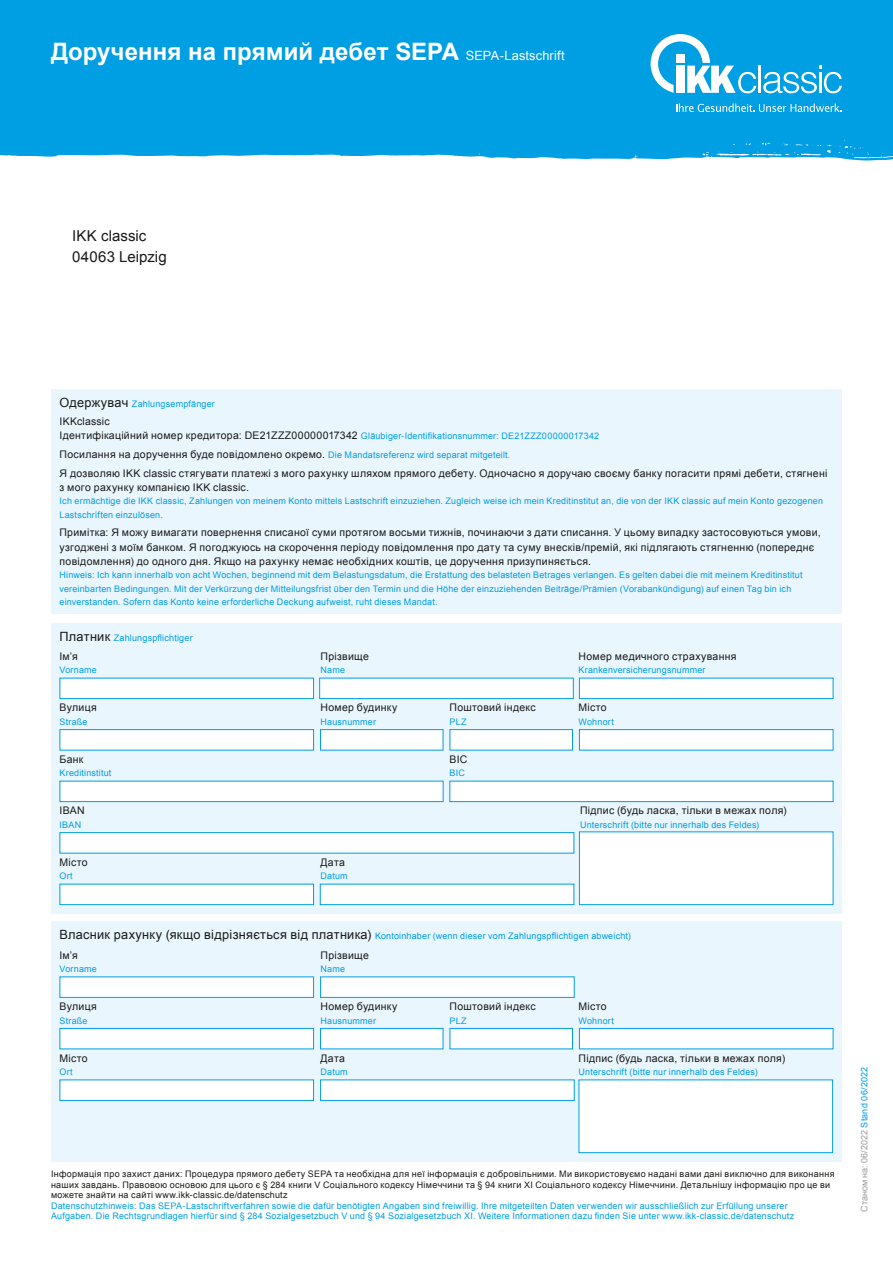
<style>
.page{position:relative;width:893px;height:1263px;background:#fff}
.page>*{position:absolute;margin:0;border:0;box-sizing:border-box;transform-origin:0 0}
.Titel_LucidaSans_Bol{font:700 24px "Arial";color:#fff}
.t1{font:15px "Arial";letter-spacing:.005em;color:#1a1a18}
.t2{font:10.5px/14.2px "Arial";letter-spacing:.03em;color:#1a1a18}
.Copy_LucidaSans_Roma{font:9px/13.5px "Arial";letter-spacing:.02em;color:#009ee3}
.Copy_LucidaSans_Roma-2{font:9px/10.5px "Arial";letter-spacing:.035em;color:#1a1a18}
.Subheadline_LucidaSa{font:9px "Arial";letter-spacing:.02em;color:#009ee3}
.t3{font:9px "Arial";color:#9c9d9d}
.s1{font-weight:400;font-size:12.75px}
.s2{font-size:12.75px;color:#1a1a18}
.s3{font-size:10.5px;color:#1a1a18}
.s4{font-size:9px;color:#009ee3}
.s5{color:#009ee3}
</style>
<div class="page">
<div style="left:0;top:0;width:893px;height:160px;background:#009ee3"></div>
<div style="left:51px;top:389px;width:791px;height:225px;background:#eaf6fe"></div>
<div style="left:51px;top:623px;width:791px;height:290px;background:#eaf6fe"></div>
<div style="left:60px;top:678px;width:254px;height:21px;background:#fff;border:1px solid #009ee3"></div>
<div style="left:319px;top:678px;width:255px;height:21px;background:#fff;border:1px solid #009ee3"></div>
<div style="left:579px;top:678px;width:254px;height:21px;background:#fff;border:1px solid #009ee3"></div>
<div style="left:60px;top:729px;width:254px;height:21px;background:#fff;border:1px solid #009ee3"></div>
<div style="left:320px;top:729px;width:123px;height:21px;background:#fff;border:1px solid #009ee3"></div>
<div style="left:450px;top:729px;width:123px;height:21px;background:#fff;border:1px solid #009ee3"></div>
<div style="left:579px;top:729px;width:254px;height:21px;background:#fff;border:1px solid #009ee3"></div>
<div style="left:60px;top:781px;width:383px;height:21px;background:#fff;border:1px solid #009ee3"></div>
<div style="left:449px;top:781px;width:384px;height:21px;background:#fff;border:1px solid #009ee3"></div>
<div style="left:60px;top:832px;width:514px;height:21px;background:#fff;border:1px solid #009ee3"></div>
<div style="left:60px;top:884px;width:254px;height:21px;background:#fff;border:1px solid #009ee3"></div>
<div style="left:320px;top:884px;width:254px;height:21px;background:#fff;border:1px solid #009ee3"></div>
<div style="left:579px;top:831px;width:254px;height:74px;background:#fff;border:1px solid #009ee3"></div>
<div style="left:51px;top:922px;width:791px;height:240px;background:#eaf6fe"></div>
<div style="left:60px;top:976px;width:254px;height:22px;background:#fff;border:1px solid #009ee3"></div>
<div style="left:320px;top:976px;width:255px;height:22px;background:#fff;border:1px solid #009ee3"></div>
<div style="left:60px;top:1028px;width:254px;height:21px;background:#fff;border:1px solid #009ee3"></div>
<div style="left:320px;top:1028px;width:123px;height:21px;background:#fff;border:1px solid #009ee3"></div>
<div style="left:450px;top:1028px;width:123px;height:21px;background:#fff;border:1px solid #009ee3"></div>
<div style="left:579px;top:1028px;width:254px;height:21px;background:#fff;border:1px solid #009ee3"></div>
<div style="left:60px;top:1079px;width:254px;height:22px;background:#fff;border:1px solid #009ee3"></div>
<div style="left:320px;top:1079px;width:255px;height:22px;background:#fff;border:1px solid #009ee3"></div>
<div style="left:579px;top:1079px;width:254px;height:74px;background:#fff;border:1px solid #009ee3"></div>
<svg style="left:651px;top:34px;width:105px;height:59px"></svg>
<hr style="left:759px;top:66px;width:2px;height:27px;background:#fff">
<svg style="left:763px;top:66px;width:79px;height:27px"></svg>
<svg style="left:676px;top:103px;width:166px;height:9px"></svg>
<p class="Titel_LucidaSans_Bol" style="left:51px;top:35px;width:515px">Доручення на прямий дебет SEPA <span class="s1">SEPA-Lastschrift</span></p>
<p class="t1" style="left:72px;top:226px;width:76px">IKK classic</p>
<p class="t1" style="left:72px;top:247px;width:96px">04063 Leipzig</p>
<p class="Copy_LucidaSans_Roma" style="left:60px;top:397px;width:157px"><span class="s2">Одержувач</span> Zahlungsempfänger</p>
<p class="t2" style="left:60px;top:414px;width:52px">IKKclassic</p>
<p class="Copy_LucidaSans_Roma" style="left:60px;top:430px;width:541px"><span class="s3">Ідентифікаційний номер кредитора: DE21ZZZ00000017342</span> Gläubiger-Identifikationsnummer: DE21ZZZ00000017342</p>
<p class="t2" style="left:60px;top:447px;width:452px">Посилання на доручення буде повідомлено окремо. <span class="s4">Die Mandatsreferenz wird separat mitgeteilt.</span></p>
<p class="t2" style="left:60px;top:466px;width:769px">Я дозволяю IKK classic стягувати платежі з мого рахунку шляхом прямого дебету. Одночасно я доручаю своєму банку погасити прямі дебети, стягнені з мого рахунку компанією IKK classic.</p>
<p class="Copy_LucidaSans_Roma" style="left:60px;top:494px;width:765px">Ich ermächtige die IKK classic, Zahlungen von meinem Konto mittels Lastschrift einzuziehen. Zugleich weise ich mein Kreditinstitut an, die von der IKK classic auf mein Konto gezogenen<br>Lastschriften einzulösen.</p>
<p class="t2" style="left:60px;top:525px;width:762px">Примітка: Я можу вимагати повернення списаної суми протягом восьми тижнів, починаючи з дати списання. У цьому випадку застосовуються умови, узгоджені з моїм банком. Я погоджуюсь на скорочення періоду повідомлення про дату та суму внесків/премій, які підлягають стягненню (попереднє повідомлення) до одного дня. Якщо на рахунку немає необхідних коштів, це доручення призупиняється.</p>
<p class="Copy_LucidaSans_Roma" style="left:60px;top:568px;width:745px">Hinweis: Ich kann innerhalb von acht Wochen, beginnend mit dem Belastungsdatum, die Erstattung des belasteten Betrages verlangen. Es gelten dabei die mit meinem Kreditinstitut vereinbarten Bedingungen. Mit der Verkürzung der Mitteilungsfrist über den Termin und die Höhe der einzuziehenden Beiträge/Prämien (Vorabankündigung) auf einen Tag bin ich einverstanden. Sofern das Konto keine erforderliche Deckung aufweist, ruht dieses Mandat.</p>
<p class="Subheadline_LucidaSa" style="left:60px;top:631px;width:135px"><span class="s2">Платник</span> Zahlungspflichtiger</p>
<p class="t2" style="left:60px;top:649px;width:20px">Ім’я</p>
<p class="t2" style="left:321px;top:649px;width:50px">Прізвище</p>
<p class="t2" style="left:579px;top:649px;width:160px">Номер медичного страхування</p>
<p class="Copy_LucidaSans_Roma" style="left:60px;top:663px;width:39px">Vorname</p>
<p class="Copy_LucidaSans_Roma" style="left:321px;top:663px;width:26px">Name</p>
<p class="Copy_LucidaSans_Roma" style="left:579px;top:663px;width:129px">Krankenversicherungsnummer</p>
<p class="t2" style="left:60px;top:701px;width:39px">Вулиця</p>
<p class="t2" style="left:321px;top:701px;width:78px">Номер будинку</p>
<p class="t2" style="left:450px;top:701px;width:88px">Поштовий індекс</p>
<p class="t2" style="left:579px;top:701px;width:30px">Місто</p>
<p class="Copy_LucidaSans_Roma" style="left:60px;top:715px;width:29px">Straße</p>
<p class="Copy_LucidaSans_Roma" style="left:321px;top:715px;width:57px">Hausnummer</p>
<p class="Copy_LucidaSans_Roma" style="left:450px;top:715px;width:19px">PLZ</p>
<p class="Copy_LucidaSans_Roma" style="left:579px;top:715px;width:37px">Wohnort</p>
<p class="t2" style="left:60px;top:752px;width:26px">Банк</p>
<p class="t2" style="left:450px;top:752px;width:19px">BIC</p>
<p class="Copy_LucidaSans_Roma" style="left:60px;top:766px;width:53px">Kreditinstitut</p>
<p class="Copy_LucidaSans_Roma" style="left:450px;top:766px;width:17px">BIC</p>
<p class="t2" style="left:60px;top:804px;width:27px">IBAN</p>
<p class="t2" style="left:580px;top:804px;width:208px">Підпис (будь ласка, тільки в межах поля)</p>
<p class="Copy_LucidaSans_Roma" style="left:60px;top:818px;width:23px">IBAN</p>
<p class="Copy_LucidaSans_Roma" style="left:580px;top:818px;width:181px">Unterschrift (bitte nur innerhalb des Feldes)</p>
<p class="t2" style="left:60px;top:855px;width:30px">Місто</p>
<p class="t2" style="left:321px;top:855px;width:26px">Дата</p>
<p class="Copy_LucidaSans_Roma" style="left:60px;top:869px;width:15px">Ort</p>
<p class="Copy_LucidaSans_Roma" style="left:321px;top:869px;width:29px">Datum</p>
<p class="Subheadline_LucidaSa" style="left:60px;top:930px;width:573px"><span class="s2">Власник рахунку (якщо відрізняється від платника)</span> Kontoinhaber (wenn dieser vom Zahlungspflichtigen abweicht)</p>
<p class="t2" style="left:60px;top:948px;width:20px">Ім’я</p>
<p class="t2" style="left:321px;top:948px;width:50px">Прізвище</p>
<p class="Copy_LucidaSans_Roma" style="left:60px;top:962px;width:39px">Vorname</p>
<p class="Copy_LucidaSans_Roma" style="left:321px;top:962px;width:26px">Name</p>
<p class="t2" style="left:60px;top:999px;width:39px">Вулиця</p>
<p class="t2" style="left:321px;top:999px;width:78px">Номер будинку</p>
<p class="t2" style="left:450px;top:999px;width:88px">Поштовий індекс</p>
<p class="t2" style="left:579px;top:999px;width:30px">Місто</p>
<p class="Copy_LucidaSans_Roma" style="left:60px;top:1014px;width:29px">Straße</p>
<p class="Copy_LucidaSans_Roma" style="left:321px;top:1014px;width:57px">Hausnummer</p>
<p class="Copy_LucidaSans_Roma" style="left:450px;top:1014px;width:19px">PLZ</p>
<p class="Copy_LucidaSans_Roma" style="left:579px;top:1014px;width:37px">Wohnort</p>
<p class="t2" style="left:60px;top:1051px;width:30px">Місто</p>
<p class="t2" style="left:321px;top:1051px;width:26px">Дата</p>
<p class="t2" style="left:579px;top:1051px;width:208px">Підпис (будь ласка, тільки в межах поля)</p>
<p class="Copy_LucidaSans_Roma" style="left:60px;top:1065px;width:15px">Ort</p>
<p class="Copy_LucidaSans_Roma" style="left:321px;top:1065px;width:29px">Datum</p>
<p class="Copy_LucidaSans_Roma" style="left:579px;top:1065px;width:181px">Unterschrift (bitte nur innerhalb des Feldes)</p>
<p class="Copy_LucidaSans_Roma-2" style="left:51px;top:1169px;width:785px">Інформація про захист даних: Процедура прямого дебету SEPA та необхідна для неї інформація є добровільними. Ми використовуємо надані вами дані виключно для виконання наших завдань. Правовою основою для цього є § 284 книги V Соціального кодексу Німеччини та § 94 книги XI Соціального кодексу Німеччини. Детальнішу інформацію про це ви можете знайти на сайті www.ikk-classic.de/datenschutz</p>
<p class="Copy_LucidaSans_Roma" style="left:51px;top:1200px;width:745px;line-height:10.5px">Datenschutzhinweis: Das SEPA-Lastschriftverfahren sowie die dafür benötigten Angaben sind freiwillig. Ihre mitgeteilten Daten verwenden wir ausschließlich zur Erfüllung unserer<br>Aufgaben. Die Rechtsgrundlagen hierfür sind § 284 Sozialgesetzbuch V und § 94 Sozialgesetzbuch XI. Weitere Informationen dazu finden Sie unter www.ikk-classic.de/datenschutz</p>
<p class="t3" style="left:858px;top:1212px;width:147px;rotate:-90deg">Станом на: 06/2022 <span class="s5">Stand 06/2022</span></p>
</div>
